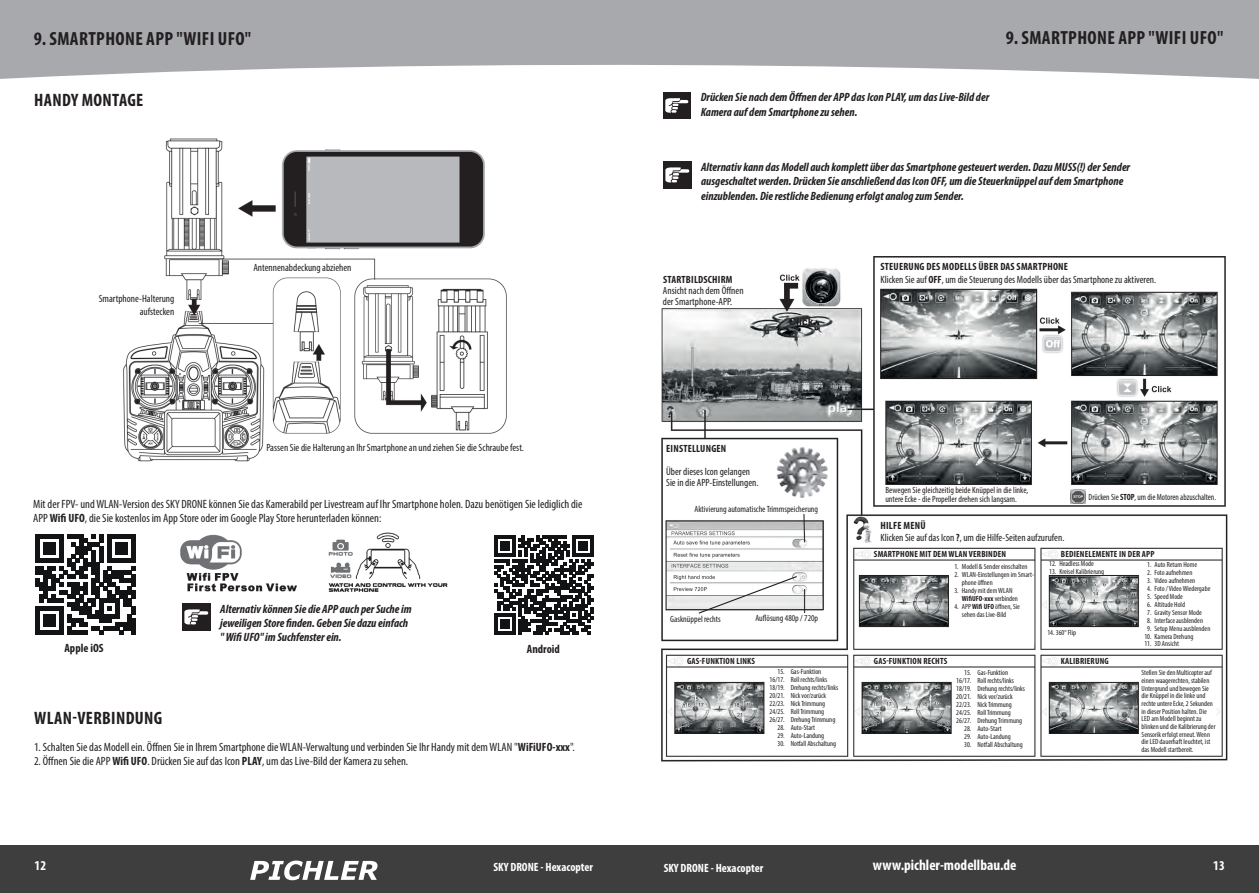
<style>
.page{position:relative;width:1259px;height:893px;background:#fff}
.page>*{position:absolute;margin:0;border:0;box-sizing:border-box;transform-origin:0 0}
.t1{font:700 condensed 19.05px "Myriad Pro";letter-spacing:.02em;color:#231f20}
.t2{font:700 condensed 18px "Myriad Pro";letter-spacing:.02em;color:#231f20}
.t3{font:700 condensed 15px "Myriad Pro";color:#fff}
.t4{font:700 condensed 13.5px "Myriad Pro";color:#fff}
.t5{font:italic 700 condensed 12px/14.4px "Myriad Pro";color:#231f20}
.t6{font:condensed 12px/14.4px "Myriad Pro";color:#231f20}
.t7{font:700 condensed 12px "Myriad Pro";color:#fff}
.t8{font:700 condensed 12px "Myriad Pro";color:#231f20}
.t9{font:condensed 10.5px/12.6px "Myriad Pro";color:#231f20}
.t10{font:700 condensed 10.5px "Myriad Pro";letter-spacing:.02em;color:#231f20}
.t11{font:condensed 9px/9.9px "Myriad Pro";color:#231f20}
.t12{font:700 condensed 9px "Myriad Pro";letter-spacing:.02em;color:#231f20}
.t13{font:condensed 9px "Myriad Pro";color:#231f20;scale:.94 1}
.t14{font:condensed 7.5px/7.9px "Myriad Pro";color:#231f20}
.s1{font-weight:700}
</style>
<div class="page">
<div style="left:0;top:845px;width:1259px;height:48px;background:#3e3e3f"></div>
<svg style="left:0;top:0;width:1259px;height:79px;background:#b2b3b6"></svg>
<svg style="left:250px;top:860px;width:127px;height:20px"></svg>
<img style="left:123px;top:138px;width:384px;height:324px">
<svg style="left:35px;top:534px;width:100px;height:100px"></svg>
<hr style="left:131px;top:618px;width:4px;height:16px;background:#111314">
<img style="left:180px;top:532px;width:268px;height:60px">
<svg style="left:494px;top:535px;width:99px;height:99px"></svg>
<img style="left:183px;top:603px;width:27px;height:27px">
<img style="left:663px;top:162px;width:28px;height:26px">
<img style="left:661px;top:256px;width:567px;height:506px">
<div style="left:666px;top:444px;width:167px;height:66px;background:#fff"></div>
<svg style="left:697px;top:575px;width:101px;height:40px"></svg>
<img style="left:854px;top:516px;width:18px;height:27px">
<img style="left:1070px;top:489px;width:15px;height:15px">
<img style="left:663px;top:92px;width:28px;height:27px">
<img style="left:776px;top:447px;width:51px;height:50px">
<h1 class="t1" style="left:34px;top:27px;width:219px">9. SMARTPHONE APP "WIFI UFO"</h1>
<h1 class="t1" style="left:1005px;top:26px;width:219px">9. SMARTPHONE APP "WIFI UFO"</h1>
<h2 class="t2" style="left:34px;top:89px;width:111px">HANDY MONTAGE</h2>
<h3 class="t9" style="left:99px;top:292px;width:77px;text-align:right">Smartphone-Halterung aufstecken</h3>
<h3 class="t9" style="left:253px;top:261px;width:100px">Antennenabdeckung abziehen</h3>
<h3 class="t9" style="left:266px;top:441px;width:259px">Passen Sie die Halterung an Ihr Smartphone an und ziehen Sie die Schraube fest.</h3>
<h3 class="t6" style="left:33px;top:497px;width:551px">Mit der FPV- und WLAN-Version des SKY DRONE können Sie das Kamerabild per Livestream auf Ihr Smartphone holen. Dazu benötigen Sie lediglich die<br>APP <span class="s1">Wifi UFO</span>, die Sie kostenlos im App Store oder im Google Play Store herunterladen können:</h3>
<h3 class="t5" style="left:220px;top:601px;width:193px">Alternativ können Sie die APP auch per Suche im jeweiligen Store finden. Geben Sie dazu einfach " Wifi UFO" im Suchfenster ein.</h3>
<h3 class="t8" style="left:64px;top:640px;width:41px">Apple iOS</h3>
<h3 class="t8" style="left:527px;top:641px;width:35px">Android</h3>
<h2 class="t2" style="left:34px;top:706px;width:130px">WLAN-VERBINDUNG</h2>
<h3 class="t6" style="left:34px;top:739px;width:542px">1. Schalten Sie das Modell ein. Öffnen Sie in Ihrem Smartphone die WLAN-Verwaltung und verbinden Sie Ihr Handy mit dem WLAN "<span class="s1">WiFiUFO-xxx</span>".</h3>
<h3 class="t6" style="left:34px;top:754px;width:376px">2. Öffnen Sie die APP <span class="s1">Wifi UFO</span>. Drücken Sie auf das Icon <span class="s1">PLAY</span>, um das Live-Bild der Kamera zu sehen.</h3>
<h3 class="t5" style="left:701px;top:90px;width:290px">Drücken Sie nach dem Öffnen der APP das Icon PLAY, um das Live-Bild der<br>Kamera auf dem Smartphone zu sehen.</h3>
<p class="t5" style="left:701px;top:159px;width:430px">Alternativ kann das Modell auch komplett über das Smartphone gesteuert werden. Dazu MUSS(!) der Sender ausgeschaltet werden. Drücken Sie anschließend das Icon OFF, um die Steuerknüppel auf dem Smartphone einzublenden. Die restliche Bedienung erfolgt analog zum Sender.</p>
<h3 class="t10" style="left:880px;top:260px;width:189px">STEUERUNG DES MODELLS ÜBER DAS SMARTPHONE</h3>
<h3 class="t10" style="left:663px;top:273px;width:71px">STARTBILDSCHIRM</h3>
<h3 class="t9" style="left:880px;top:273px;width:277px">Klicken Sie auf <span class="s1">OFF</span>, um die Steuerung des Modells über das Smartphone zu aktiveren.</h3>
<h3 class="t9" style="left:663px;top:285px;width:82px;line-height:10.8px">Ansicht nach dem Öffnen der Smartphone-APP.</h3>
<h3 class="t10" style="left:666px;top:442px;width:62px">EINSTELLUNGEN</h3>
<h3 class="t9" style="left:666px;top:465px;width:94px;line-height:11.4px">Über dieses Icon gelangen<br>Sie in die APP-Einstellungen.</h3>
<p class="t11" style="left:694px;top:504px;width:125px">Aktivierung automatische Trimmspeicherung</p>
<p class="t11" style="left:670px;top:613px;width:52px">Gasknüppel rechts</p>
<p class="t11" style="left:755px;top:613px;width:64px">Auflösung 480p / 720p</p>
<p class="t11" style="left:885px;top:485px;width:144px">Bewegen Sie gleichzeitig beide Knüppel in die linke, untere Ecke - die Propeller drehen sich langsam.</p>
<p class="t13" style="left:1088px;top:491px;width:137px">Drücken Sie <span class="s1">STOP</span>, um die Motoren abzuschalten.</p>
<h3 class="t9" style="left:880px;top:519px;width:185px;line-height:12px"><span class="s1">HILFE MENÜ<br></span>Klicken Sie auf das Icon <span class="s1">?</span>, um die Hilfe-Seiten aufzurufen.</h3>
<p class="t12" style="left:874px;top:549px;width:134px">SMARTPHONE MIT DEM WLAN VERBINDEN</p>
<p class="t12" style="left:1061px;top:548px;width:95px">BEDIENELEMENTE IN DER APP</p>
<p class="t14" style="left:954px;top:562px;width:75px">1. Modell &amp; Sender einschalten</p>
<p class="t14" style="left:962px;top:570px;width:74px;text-indent:-8px">2. WLAN-Einstellungen im Smart&shy;phone öffnen</p>
<p class="t14" style="left:962px;top:586px;width:58px;text-indent:-8px">3. Handy mit dem WLAN<br><span class="s1">WifiUFO-xxx</span> verbinden</p>
<p class="t14" style="left:962px;top:602px;width:59px;text-indent:-8px">4. APP <span class="s1">Wifi UFO</span> öffnen, Sie sehen das Live-Bild</p>
<p class="t14" style="left:1049px;top:559px;width:46px">12. Headless Mode</p>
<p class="t14" style="left:1049px;top:567px;width:57px">13. Kreisel Kalibrierung</p>
<p class="t14" style="left:1047px;top:628px;width:30px">14. 360° Flip</p>
<p class="t14" style="left:1147px;top:560px;width:51px">1. Auto Return Home</p>
<p class="t14" style="left:1147px;top:568px;width:47px">2. Foto aufnehmen</p>
<p class="t14" style="left:1147px;top:576px;width:50px">3. Video aufnehmen</p>
<p class="t14" style="left:1147px;top:584px;width:65px">4. Foto / Video Wiedergabe</p>
<p class="t14" style="left:1147px;top:592px;width:37px">5. Speed Mode</p>
<p class="t14" style="left:1147px;top:600px;width:39px">6. Altitude Hold</p>
<p class="t14" style="left:1147px;top:608px;width:56px">7. Gravity Sensor Mode</p>
<p class="t14" style="left:1147px;top:616px;width:57px">8. Interface ausblenden</p>
<p class="t14" style="left:1147px;top:624px;width:65px">9. Setup Menu ausblenden</p>
<p class="t14" style="left:1144px;top:632px;width:51px">10. Kamera Drehung</p>
<p class="t14" style="left:1144px;top:640px;width:36px">11. 3D Ansicht</p>
<p class="t12" style="left:687px;top:656px;width:70px">GAS-FUNKTION LINKS</p>
<p class="t12" style="left:874px;top:655px;width:75px">GAS-FUNKTION RECHTS</p>
<p class="t12" style="left:1060px;top:655px;width:49px">KALIBRIERUNG</p>
<p class="t14" style="left:769px;top:668px;width:70px;text-indent:8px">15. Gas-Funktion<br>16/17. Roll rechts/links<br>18/19. Drehung rechts/links<br>20/21. Nick vor/zurück<br>22/23. Nick Trimmung<br>24/25. Roll Trimmung<br>26/27. Drehung Trimmung</p>
<p class="t14" style="left:777px;top:723px;width:39px">28. Auto-Start</p>
<p class="t14" style="left:777px;top:731px;width:48px">29. Auto-Landung</p>
<p class="t14" style="left:777px;top:739px;width:60px">30. Notfall Abschaltung</p>
<p class="t14" style="left:956px;top:669px;width:70px;text-indent:8px">15. Gas-Funktion<br>16/17. Roll rechts/links<br>18/19. Drehung rechts/links<br>20/21. Nick vor/zurück<br>22/23. Nick Trimmung<br>24/25. Roll Trimmung<br>26/27. Drehung Trimmung</p>
<p class="t14" style="left:964px;top:724px;width:39px">28. Auto-Start</p>
<p class="t14" style="left:964px;top:732px;width:48px">29. Auto-Landung</p>
<p class="t14" style="left:964px;top:740px;width:60px">30. Notfall Abschaltung</p>
<p class="t14" style="left:1141px;top:669px;width:75px">Stellen Sie den Multicopter auf einen waagerechten, stabilen<br>Untergrund und bewegen Sie die Knüppel in die linke und rechte untere Ecke, 2 Sekunden in dieser Position halten. Die<br>LED am Modell beginnt zu blinken und die Kalibrierung der<br>Sensorik erfolgt erneut. Wenn die LED dauerhaft leuchtet, ist das Modell startbereit.</p>
<h3 class="t4" style="left:35px;top:857px;width:13px">12</h3>
<h3 class="t7" style="left:493px;top:859px;width:101px">SKY DRONE - Hexacopter</h3>
<h3 class="t7" style="left:663px;top:860px;width:101px">SKY DRONE - Hexacopter</h3>
<h3 class="t3" style="left:873px;top:855px;width:145px">www.pichler-modellbau.de</h3>
<h3 class="t4" style="left:1213px;top:857px;width:13px">13</h3>
</div>
